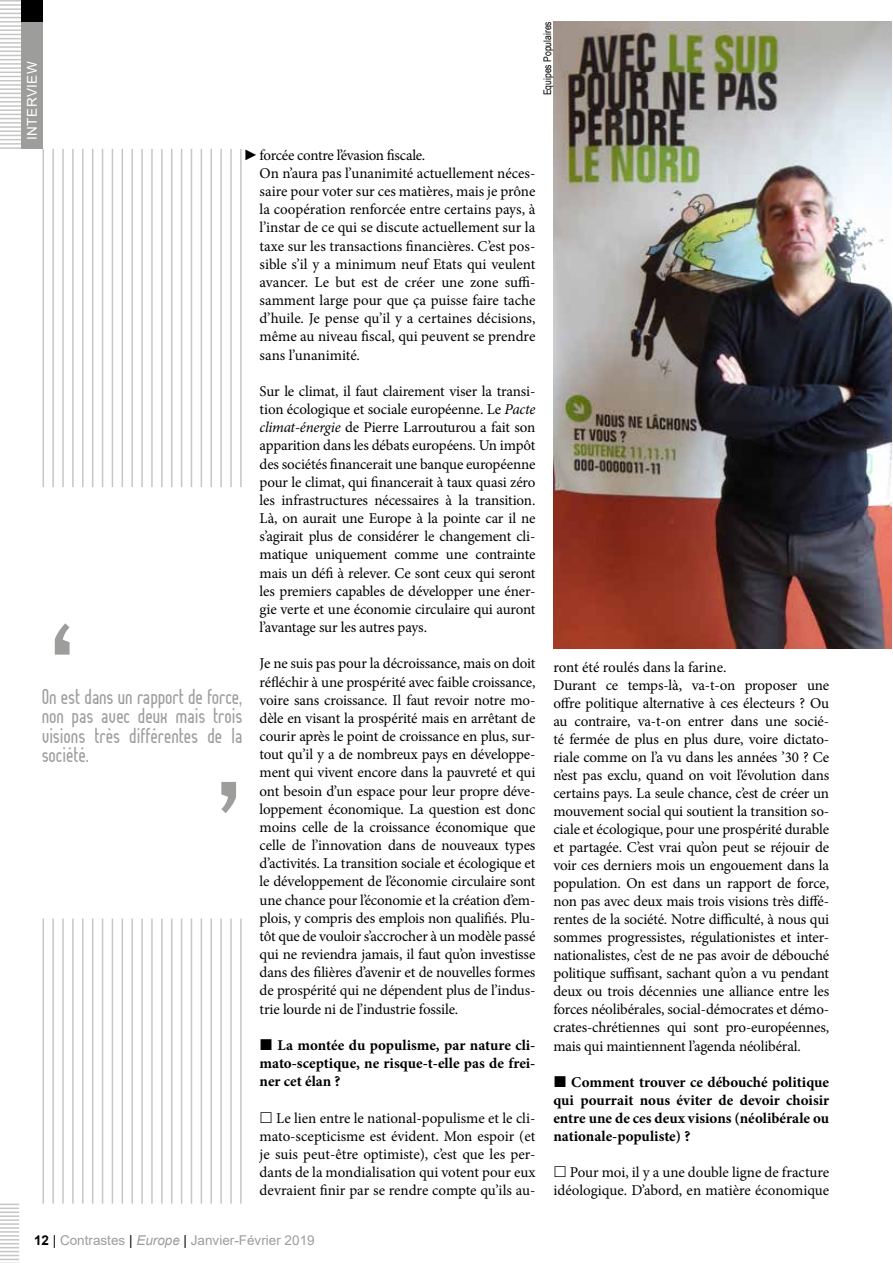
<style>
.page{position:relative;width:893px;height:1263px;background:#fff}
.page>*{position:absolute;margin:0;border:0;box-sizing:border-box;transform-origin:0 0}
.t1{font:180px "Catriel";color:#9d9d9c}
.t2{font:21px/19.5px "Lady Ice";color:#9d9d9c;text-align:justify}
.t3{font:15px/18.1px "Minion Pro";letter-spacing:-.01em;color:#000;text-align:justify}
.t4{font:700 15px/18px "Minion Pro";color:#000;text-align:justify}
.t5{font:13.5px "Arial";color:#9d9d9c}
.t6{font:13.5px "Arial";letter-spacing:.035em;color:#fff}
.t7{font:10.5px "Arial Narrow";color:#000}
.s1{font-family:"Arial"}
.s2{font-style:italic}
.s3{font-weight:700;color:#000}
.s4{color:#000}
</style>
<div class="page">
<svg style="left:0;top:1203px;width:19px;height:60px"></svg>
<hr style="left:0;top:0;width:21px;height:2px;background:#c6c6c6">
<hr style="left:0;top:4px;width:21px;height:2px;background:#c6c6c6">
<hr style="left:0;top:8px;width:21px;height:2px;background:#c6c6c6">
<svg style="left:0;top:13px;width:21px;height:5px"></svg>
<hr style="left:0;top:21px;width:21px;height:2px;background:#c6c6c6">
<hr style="left:0;top:25px;width:21px;height:2px;background:#c6c6c6">
<hr style="left:0;top:29px;width:21px;height:2px;background:#c6c6c6">
<svg style="left:0;top:34px;width:21px;height:5px"></svg>
<hr style="left:0;top:42px;width:21px;height:2px;background:#c6c6c6">
<hr style="left:0;top:46px;width:21px;height:2px;background:#c6c6c6">
<svg style="left:0;top:51px;width:21px;height:9px"></svg>
<hr style="left:0;top:63px;width:21px;height:2px;background:#c6c6c6">
<hr style="left:0;top:67px;width:21px;height:2px;background:#c6c6c6">
<svg style="left:0;top:72px;width:21px;height:9px"></svg>
<hr style="left:0;top:84px;width:21px;height:2px;background:#c6c6c6">
<hr style="left:0;top:88px;width:21px;height:2px;background:#c6c6c6">
<svg style="left:0;top:93px;width:21px;height:5px"></svg>
<hr style="left:0;top:101px;width:21px;height:2px;background:#c6c6c6">
<hr style="left:0;top:105px;width:21px;height:2px;background:#c6c6c6">
<hr style="left:0;top:109px;width:21px;height:2px;background:#c6c6c6">
<svg style="left:0;top:114px;width:21px;height:5px"></svg>
<hr style="left:0;top:122px;width:21px;height:2px;background:#c6c6c6">
<hr style="left:0;top:126px;width:21px;height:2px;background:#c6c6c6">
<hr style="left:0;top:130px;width:21px;height:2px;background:#c6c6c6">
<svg style="left:0;top:135px;width:21px;height:5px"></svg>
<hr style="left:0;top:143px;width:21px;height:2px;background:#c6c6c6">
<hr style="left:0;top:147px;width:21px;height:2px;background:#c6c6c6">
<div style="left:21px;top:21px;width:22px;height:128px;background:#9d9d9c"></div>
<div style="left:21px;top:0;width:22px;height:21px;background:#000"></div>
<img style="left:553px;top:21px;width:338px;height:627px">
<hr style="left:240px;top:918px;width:2px;height:285px;background:#c6c6c6">
<hr style="left:230px;top:918px;width:2px;height:285px;background:#c6c6c6">
<hr style="left:220px;top:918px;width:2px;height:285px;background:#c6c6c6">
<hr style="left:210px;top:918px;width:2px;height:285px;background:#c6c6c6">
<hr style="left:201px;top:918px;width:1px;height:285px;background:#c6c6c6">
<hr style="left:191px;top:918px;width:1px;height:285px;background:#c6c6c6">
<hr style="left:181px;top:918px;width:1px;height:285px;background:#c6c6c6">
<hr style="left:171px;top:918px;width:1px;height:285px;background:#c6c6c6">
<hr style="left:161px;top:918px;width:2px;height:285px;background:#c6c6c6">
<hr style="left:151px;top:918px;width:2px;height:285px;background:#c6c6c6">
<hr style="left:141px;top:918px;width:2px;height:285px;background:#c6c6c6">
<hr style="left:131px;top:918px;width:2px;height:285px;background:#c6c6c6">
<hr style="left:122px;top:918px;width:1px;height:285px;background:#c6c6c6">
<hr style="left:112px;top:918px;width:1px;height:285px;background:#c6c6c6">
<hr style="left:102px;top:918px;width:1px;height:285px;background:#c6c6c6">
<hr style="left:92px;top:918px;width:1px;height:285px;background:#c6c6c6">
<hr style="left:82px;top:918px;width:2px;height:285px;background:#c6c6c6">
<hr style="left:72px;top:918px;width:2px;height:285px;background:#c6c6c6">
<hr style="left:62px;top:918px;width:2px;height:285px;background:#c6c6c6">
<hr style="left:52px;top:918px;width:2px;height:285px;background:#c6c6c6">
<hr style="left:43px;top:918px;width:1px;height:285px;background:#c6c6c6">
<hr style="left:240px;top:149px;width:2px;height:338px;background:#c6c6c6">
<hr style="left:230px;top:149px;width:2px;height:338px;background:#c6c6c6">
<hr style="left:220px;top:149px;width:2px;height:338px;background:#c6c6c6">
<hr style="left:210px;top:149px;width:2px;height:338px;background:#c6c6c6">
<hr style="left:201px;top:149px;width:1px;height:338px;background:#c6c6c6">
<hr style="left:191px;top:149px;width:1px;height:338px;background:#c6c6c6">
<hr style="left:181px;top:149px;width:1px;height:338px;background:#c6c6c6">
<hr style="left:171px;top:149px;width:1px;height:338px;background:#c6c6c6">
<hr style="left:161px;top:149px;width:2px;height:338px;background:#c6c6c6">
<hr style="left:151px;top:149px;width:2px;height:338px;background:#c6c6c6">
<hr style="left:141px;top:149px;width:2px;height:338px;background:#c6c6c6">
<hr style="left:131px;top:149px;width:2px;height:338px;background:#c6c6c6">
<hr style="left:122px;top:149px;width:1px;height:338px;background:#c6c6c6">
<hr style="left:112px;top:149px;width:1px;height:338px;background:#c6c6c6">
<hr style="left:102px;top:149px;width:1px;height:338px;background:#c6c6c6">
<hr style="left:92px;top:149px;width:1px;height:338px;background:#c6c6c6">
<hr style="left:82px;top:149px;width:2px;height:338px;background:#c6c6c6">
<hr style="left:72px;top:149px;width:2px;height:338px;background:#c6c6c6">
<hr style="left:62px;top:149px;width:2px;height:338px;background:#c6c6c6">
<hr style="left:52px;top:149px;width:2px;height:338px;background:#c6c6c6">
<hr style="left:43px;top:149px;width:1px;height:338px;background:#c6c6c6">
<p class="t6" style="left:23px;top:140px;width:80px;rotate:-90deg">INTERVIEW</p>
<p class="t3" style="left:260px;top:146px;width:277px;text-align:left;text-indent:-16px"><span class="s1">►</span>forcée contre l’évasion fiscale.<br>On n’aura pas l’unanimité actuellement néces&shy;saire pour voter sur ces matières, mais je prône la coopération renforcée entre certains pays, à l’instar de ce qui se discute actuellement sur la taxe sur les transactions financières. C’est pos&shy;sible s’il y a minimum neuf Etats qui veulent avancer. Le but est de créer une zone suffi&shy;samment large pour que ça puisse faire tache d’huile. Je pense qu’il y a certaines décisions, même au niveau fiscal, qui peuvent se prendre sans l’unanimité.</p>
<p class="t3" style="left:260px;top:382px;width:277px">Sur le climat, il faut clairement viser la transi&shy;tion écologique et sociale européenne. Le <span class="s2">Pacte climat-énergie</span> de Pierre Larrouturou a fait son apparition dans les débats européens. Un impôt des sociétés financerait une banque européenne pour le climat, qui financerait à taux quasi zéro les infrastructures nécessaires à la transition.<br>Là, on aurait une Europe à la pointe car il ne s’agirait plus de considérer le changement cli&shy;matique uniquement comme une contrainte mais un défi à relever. Ce sont ceux qui seront les premiers capables de développer une éner&shy;gie verte et une économie circulaire qui auront l’avantage sur les autres pays.</p>
<p class="t3" style="left:260px;top:655px;width:277px">Je ne suis pas pour la décroissance, mais on doit réfléchir à une prospérité avec faible croissance, voire sans croissance. Il faut revoir notre mo&shy;dèle en visant la prospérité mais en arrêtant de courir après le point de croissance en plus, sur&shy;tout qu’il y a de nombreux pays en développe&shy;ment qui vivent encore dans la pauvreté et qui ont besoin d’un espace pour leur propre déve&shy;loppement économique. La question est donc moins celle de la croissance économique que celle de l’innovation dans de nouveaux types d’activités. La transition sociale et écologique et le développement de l’économie circulaire sont une chance pour l’économie et la création d’em&shy;plois, y compris des emplois non qualifiés. Plu&shy;tôt que de vouloir s’accrocher à un modèle passé qui ne reviendra jamais, il faut qu’on investisse dans des filières d’avenir et de nouvelles formes de prospérité qui ne dépendent plus de l’indus&shy;trie lourde ni de l’industrie fossile.</p>
<p class="t4" style="left:260px;top:1036px;width:277px;text-indent:18px">La montée du populisme, par nature cli&shy;mato-sceptique, ne risque-t-elle pas de frei&shy;ner cet élan ?</p>
<p class="t3" style="left:260px;top:1109px;width:277px;text-indent:17px">Le lien entre le national-populisme et le cli&shy;mato-scepticisme est évident. Mon espoir (et je suis peut-être optimiste), c’est que les per&shy;dants de la mondialisation qui votent pour eux devraient finir par se rendre compte qu’ils au-</p>
<h1 class="t1" style="left:42px;top:582px;width:41px">‘</h1>
<h2 class="t2" style="left:42px;top:686px;width:202px">On est dans un rapport de force, non pas avec deux mais trois visions très différentes de la société.</h2>
<h1 class="t1" style="left:209px;top:740px;width:41px">’</h1>
<p class="t7" style="left:540px;top:95px;width:76px;rotate:-90deg">Equipes Populaires</p>
<p class="t3" style="left:553px;top:659px;width:277px;text-align:left">ront été roulés dans la farine.<br>Durant ce temps-là, va-t-on proposer une offre politique alternative à ces électeurs ? Ou au contraire, va-t-on entrer dans une socié&shy;té fermée de plus en plus dure, voire dictato&shy;riale comme on l’a vu dans les années ’30 ? Ce n’est pas exclu, quand on voit l’évolution dans certains pays. La seule chance, c’est de créer un mouvement social qui soutient la transition so&shy;ciale et écologique, pour une prospérité durable et partagée. C’est vrai qu’on peut se réjouir de voir ces derniers mois un engouement dans la population. On est dans un rapport de force, non pas avec deux mais trois visions très diffé&shy;rentes de la société. Notre difficulté, à nous qui sommes progressistes, régulationistes et inter&shy;nationalistes, c’est de ne pas avoir de débouché politique suffisant, sachant qu’on a vu pendant deux ou trois décennies une alliance entre les forces néolibérales, social-démocrates et démo&shy;crates-chrétiennes qui sont pro-européennes, mais qui maintiennent l’agenda néolibéral.</p>
<p class="t4" style="left:553px;top:1072px;width:277px;text-indent:18px">Comment trouver ce débouché politique qui pourrait nous éviter de devoir choisir entre une de ces deux visions (néolibérale ou nationale-populiste) ?</p>
<p class="t3" style="left:553px;top:1163px;width:277px;text-align:right">Pour moi, il y a une double ligne de fracture idéologique. D’abord, en matière économique</p>
<p class="t5" style="left:34px;top:1231px;width:282px"><span class="s3">12</span> <span class="s4">|</span> Contrastes <span class="s4">|</span> <span class="s2">Europe</span> <span class="s4">|</span> Janvier-Février 2019</p>
</div>
